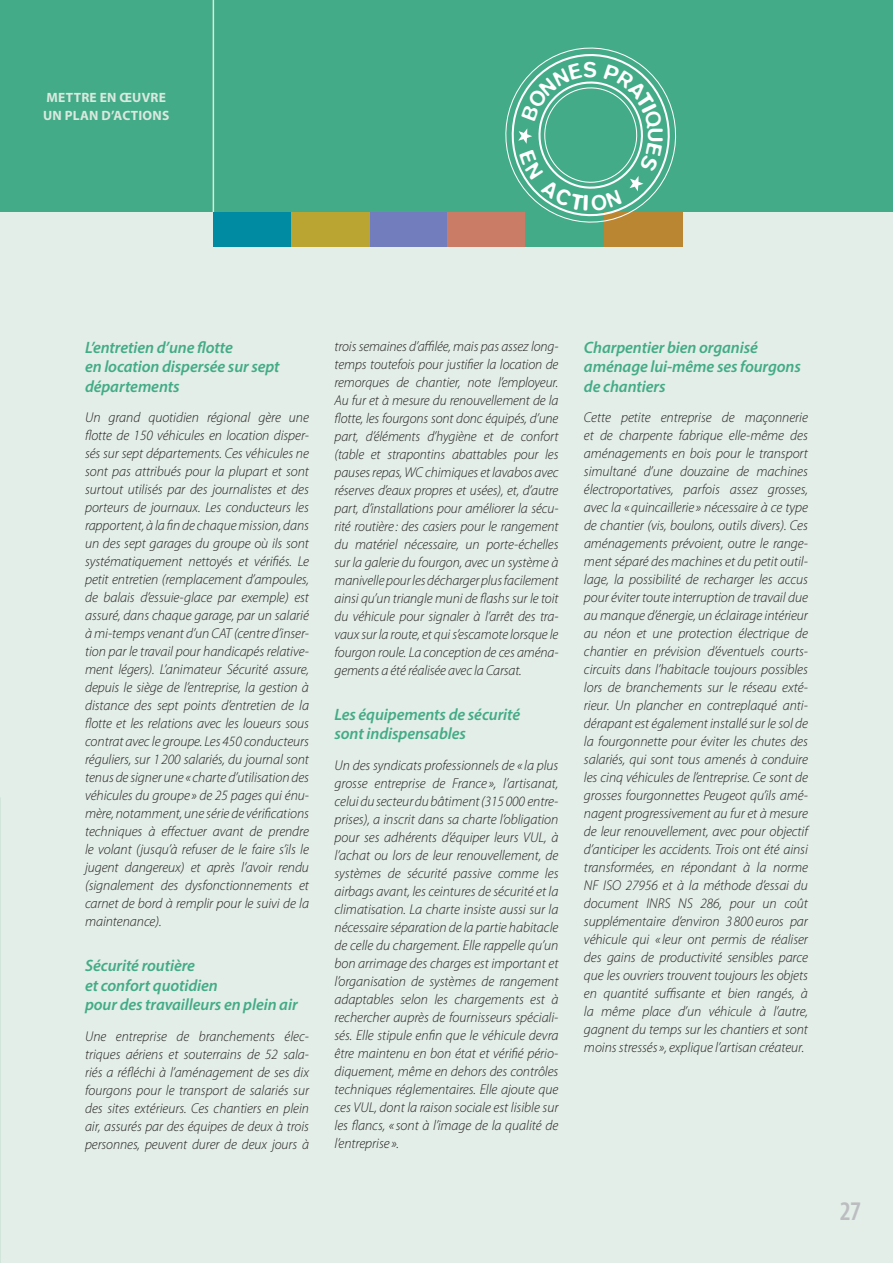
<style>
.page{position:relative;width:893px;height:1263px;background:#fff}
.page>*{position:absolute;margin:0;border:0;box-sizing:border-box;transform-origin:0 0}
.t1{font:600 condensed 27px "Myriad Pro";color:#bcbdc0}
.t2{font:500 22.05px "Blur";color:#fff;scale:.96 1}
.t3{font:500 21.45px "Blur";color:#fff}
.t4{font:italic 600 16.5px/19.5px "Myriad Pro";letter-spacing:-.005em;color:#43ab87}
.t5{font:italic 300 14.25px/18px "Myriad Pro";letter-spacing:-.005em;color:#231f20;text-align:justify}
.t6{font:700 13.5px/18px "Myriad Pro";letter-spacing:.02em;color:#d9e9e0}
</style>
<div class="page">
<div style="left:0;top:0;width:893px;height:213px;background:#43ab87"></div>
<hr style="left:213px;top:0;width:1px;height:213px;background:#d9e9e0">
<div style="left:0;top:213px;width:893px;height:1050px;background:#e2eee7"></div>
<div style="left:370px;top:213px;width:79px;height:34px;background:#717dbd"></div>
<div style="left:447px;top:213px;width:78px;height:34px;background:#cb7c67"></div>
<div style="left:604px;top:213px;width:79px;height:34px;background:#ba8632"></div>
<div style="left:525px;top:213px;width:79px;height:34px;background:#43ab87"></div>
<div style="left:213px;top:213px;width:78px;height:34px;background:#008ba3"></div>
<div style="left:291px;top:213px;width:79px;height:34px;background:#bba532"></div>
<svg style="left:505px;top:48px;width:171px;height:175px"></svg>
<p class="t6" style="left:43px;top:89px;width:128px">METTRE EN ŒUVRE<br>UN PLAN D’ACTIONS</p>
<h2 class="t2" style="left:583px;top:57px;width:16px">S</h2>
<h3 class="t3" style="left:668px;top:128px;width:16px;rotate:90deg">U</h3>
<p class="t4" style="left:85px;top:337px;width:196px">L’entretien d’une flotte<br>en location dispersée sur sept départements</p>
<p class="t5" style="left:85px;top:409px;width:225px">Un grand quotidien régional gère une flotte de 150 véhicules en location disper&shy;sés sur sept départements. Ces véhicules ne sont pas attribués pour la plupart et sont surtout utilisés par des journalistes et des porteurs de journaux. Les conducteurs les rapportent, à la fin de chaque mission, dans un des sept garages du groupe où ils sont systématiquement nettoyés et vérifiés. Le petit entretien (remplacement d’ampoules, de balais d’essuie-glace par exemple) est assuré, dans chaque garage, par un salarié à mi-temps venant d’un CAT (centre d’inser&shy;tion par le travail pour handicapés relative&shy;ment légers). L’animateur Sécurité assure, depuis le siège de l’entreprise, la gestion à distance des sept points d’entretien de la flotte et les relations avec les loueurs sous contrat avec le groupe. Les 450 conducteurs réguliers, sur 1 200 salariés, du journal sont tenus de signer une « charte d’utilisation des véhicules du groupe » de 25 pages qui énu&shy;mère, notamment, une série de vérifications techniques à effectuer avant de prendre le volant (jusqu’à refuser de le faire s’ils le jugent dangereux) et après l’avoir rendu (signalement des dysfonctionnements et carnet de bord à remplir pour le suivi de la maintenance).</p>
<p class="t4" style="left:85px;top:956px;width:214px">Sécurité routière<br>et confort quotidien<br>pour des travailleurs en plein air</p>
<p class="t5" style="left:85px;top:1028px;width:225px">Une entreprise de branchements élec&shy;triques aériens et souterrains de 52 sala&shy;riés a réfléchi à l’aménagement de ses dix fourgons pour le transport de salariés sur des sites extérieurs. Ces chantiers en plein air, assurés par des équipes de deux à trois personnes, peuvent durer de deux jours à</p>
<p class="t5" style="left:334px;top:337px;width:225px">trois semaines d’affilée, mais pas assez long&shy;temps toutefois pour justifier la location de remorques de chantier, note l’employeur.<br>Au fur et à mesure du renouvellement de la flotte, les fourgons sont donc équipés, d’une part, d’éléments d’hygiène et de confort (table et strapontins abattables pour les pauses repas, WC chimiques et lavabos avec réserves d’eaux propres et usées), et, d’autre part, d’installations pour améliorer la sécu&shy;rité routière : des casiers pour le rangement du matériel nécessaire, un porte-échelles sur la galerie du fourgon, avec un système à manivelle pour les décharger plus facilement ainsi qu’un triangle muni de flashs sur le toit du véhicule pour signaler à l’arrêt des tra&shy;vaux sur la route, et qui s’escamote lorsque le fourgon roule. La conception de ces aména&shy;gements a été réalisée avec la Carsat.</p>
<p class="t4" style="left:334px;top:704px;width:187px">Les équipements de sécurité sont indispensables</p>
<p class="t5" style="left:334px;top:757px;width:225px">Un des syndicats professionnels de «la plus grosse entreprise de France », l’artisanat, celui du secteur du bâtiment (315 000 entre&shy;prises), a inscrit dans sa charte l’obligation pour ses adhérents d’équiper leurs VUL, à l’achat ou lors de leur renouvellement, de systèmes de sécurité passive comme les airbags avant, les ceintures de sécurité et la climatisation. La charte insiste aussi sur la nécessaire séparation de la partie habitacle de celle du chargement. Elle rappelle qu’un bon arrimage des charges est important et l’organisation de systèmes de rangement adaptables selon les chargements est à rechercher auprès de fournisseurs spéciali&shy;sés. Elle stipule enfin que le véhicule devra être maintenu en bon état et vérifié pério&shy;diquement, même en dehors des contrôles techniques réglementaires. Elle ajoute que ces VUL, dont la raison sociale est lisible sur les flancs, «sont à l’image de la qualité de l’entreprise ».</p>
<p class="t4" style="left:584px;top:337px;width:218px">Charpentier bien organisé aménage lui-même ses fourgons de chantiers</p>
<p class="t5" style="left:584px;top:409px;width:225px">Cette petite entreprise de maçonnerie et de charpente fabrique elle-même des aménagements en bois pour le transport simultané d’une douzaine de machines électroportatives, parfois assez grosses, avec la «quincaillerie » nécessaire à ce type de chantier (vis, boulons, outils divers). Ces aménagements prévoient, outre le range&shy;ment séparé des machines et du petit outil&shy;lage, la possibilité de recharger les accus pour éviter toute interruption de travail due au manque d’énergie, un éclairage intérieur au néon et une protection électrique de chantier en prévision d’éventuels courts&shy;circuits dans l’habitacle toujours possibles lors de branchements sur le réseau exté&shy;rieur. Un plancher en contreplaqué anti&shy;dérapant est également installé sur le sol de la fourgonnette pour éviter les chutes des salariés, qui sont tous amenés à conduire les cinq véhicules de l’entreprise. Ce sont de grosses fourgonnettes Peugeot qu’ils amé&shy;nagent progressivement au fur et à mesure de leur renouvellement, avec pour objectif d’anticiper les accidents. Trois ont été ainsi transformées, en répondant à la norme NF ISO 27956 et à la méthode d’essai du document INRS NS 286, pour un coût supplémentaire d’environ 3800 euros par véhicule qui «leur ont permis de réaliser des gains de productivité sensibles parce que les ouvriers trouvent toujours les objets en quantité suffisante et bien rangés, à la même place d’un véhicule à l’autre, gagnent du temps sur les chantiers et sont moins stressés», explique l’artisan créateur.</p>
<h1 class="t1" style="left:840px;top:1196px;width:23px">27</h1>
</div>
